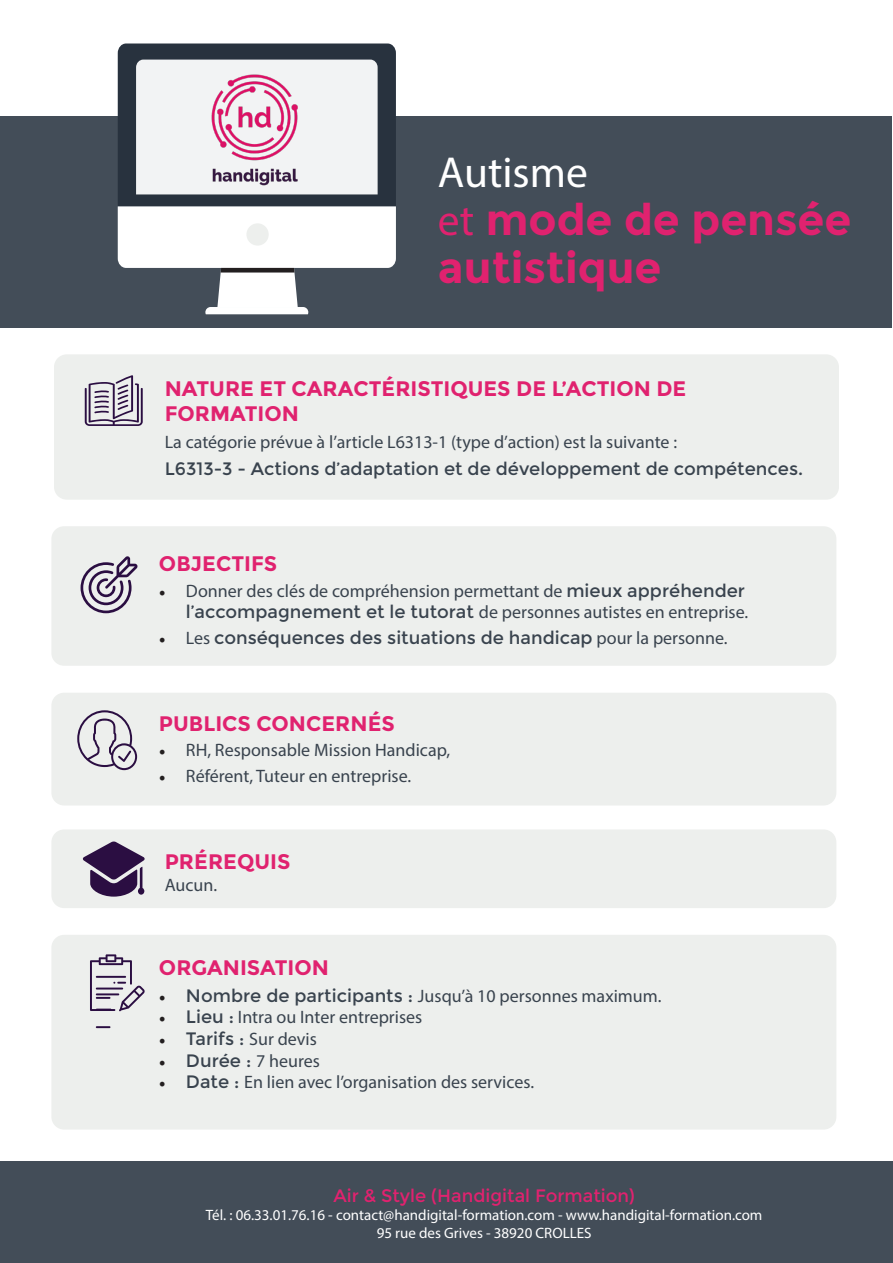
<style>
.page{position:relative;width:893px;height:1263px;background:#fff}
.page>*{position:absolute;margin:0;border:0;box-sizing:border-box;transform-origin:0 0}
.t1{font:700 43.5px/48px "Montserrat";color:#e0226f}
.t2{font:43.5px "Myriad Pro";color:#fff}
.t3{font:700 21px/25.2px "Montserrat";color:#e0226f}
.t4{font:18px/21.6px "Myriad Pro";color:#39434e;text-align:right}
.t5{font:18px "Montserrat";color:#39434e}
.t6{font:18px "Montserrat";color:#e0226f}
.t7{font:15px "Myriad Pro";color:#fff}
.s1{font-family:"Myriad Pro";font-weight:400}
.s2{font-family:"Minion Pro";color:#231f20}
.s3{font-family:"Montserrat"}
.s4{font-family:"Myriad Pro"}
</style>
<div class="page">
<div style="left:1px;top:116px;width:891px;height:211px;background:#434d58"></div>
<div style="left:0;top:1161px;width:893px;height:102px;background:#434d58"></div>
<svg style="left:118px;top:44px;width:277px;height:270px"></svg>
<div style="left:246px;top:223px;width:23px;height:23px;background:#edefed;border-radius:50%"></div>
<div style="left:51px;top:526px;width:785px;height:140px;background:#edefed;border-radius:13px"></div>
<svg style="left:81px;top:556px;width:57px;height:57px"></svg>
<div style="left:51px;top:935px;width:785px;height:194px;background:#edefed;border-radius:13px"></div>
<svg style="left:96px;top:1026px;width:14px;height:2px"></svg>
<svg style="left:90px;top:954px;width:55px;height:57px"></svg>
<div style="left:51px;top:829px;width:785px;height:79px;background:#edefed;border-radius:13px"></div>
<svg style="left:83px;top:841px;width:62px;height:56px"></svg>
<div style="left:54px;top:354px;width:785px;height:146px;background:#edefed;border-radius:13px"></div>
<svg style="left:85px;top:375px;width:58px;height:51px"></svg>
<div style="left:51px;top:693px;width:785px;height:112px;background:#edefed;border-radius:13px"></div>
<svg style="left:77px;top:710px;width:60px;height:60px"></svg>
<img style="left:198px;top:74px;width:113px;height:112px">
<p class="t2" style="left:438px;top:145px;width:151px">Autisme</p>
<p class="t1" style="left:438px;top:196px;width:415px"><span class="s1">et</span> mode de pensée autistique</p>
<p class="t3" style="left:165px;top:376px;width:523px">NATURE ET CARACTÉRISTIQUES DE L’ACTION DE<br>FORMATION</p>
<p class="t4" style="left:165px;top:431px;width:514px">La catégorie prévue à l’article L6313-1 (type d’action) est la suivante :</p>
<p class="t5" style="left:165px;top:458px;width:640px">L6313-3 - Actions d’adaptation et de développement de compétences.</p>
<p class="t3" style="left:159px;top:551px;width:120px">OBJECTIFS</p>
<p class="t4" style="left:159px;top:580px;width:591px"><span class="s2">•</span> Donner des clés de compréhension permettant de <span class="s3">mieux appréhender l’accompagnement et le tutorat</span> de personnes autistes en entreprise.</p>
<p class="t5" style="left:159px;top:627px;width:570px"><span class="s2">•</span> <span class="s4">Les</span> conséquences des situations de handicap <span class="s4">pour la personne.</span></p>
<p class="t3" style="left:159px;top:711px;width:237px">PUBLICS CONCERNÉS</p>
<p class="t4" style="left:159px;top:739px;width:293px"><span class="s2">•</span> RH, Responsable Mission Handicap,</p>
<p class="t4" style="left:159px;top:765px;width:254px"><span class="s2">•</span> Référent, Tuteur en entreprise.</p>
<p class="t3" style="left:165px;top:849px;width:127px">PRÉREQUIS</p>
<p class="t4" style="left:165px;top:873px;width:54px">Aucun.</p>
<p class="t3" style="left:159px;top:955px;width:171px">ORGANISATION</p>
<p class="t4" style="left:159px;top:984px;width:504px"><span class="s2">•</span> <span class="s3">Nombre de participants :</span> Jusqu’à 10 personnes maximum.</p>
<p class="t4" style="left:159px;top:1006px;width:265px"><span class="s2">•</span> <span class="s3">Lieu :</span> Intra ou Inter entreprises</p>
<p class="t4" style="left:159px;top:1028px;width:159px"><span class="s2">•</span> <span class="s3">Tarifs :</span> Sur devis</p>
<p class="t4" style="left:159px;top:1049px;width:163px"><span class="s2">•</span> <span class="s3">Durée :</span> 7 heures</p>
<p class="t4" style="left:159px;top:1071px;width:377px"><span class="s2">•</span> <span class="s3">Date :</span> En lien avec l’organisation des services.</p>
<p class="t6" style="left:333px;top:1185px;width:303px">Air &amp; Style (Handigital Formation)</p>
<p class="t7" style="left:206px;top:1206px;width:558px">Tél. : 06.33.01.76.16 - contact@handigital-formation.com - www.handigital-formation.com</p>
<p class="t7" style="left:377px;top:1224px;width:216px">95 rue des Grives - 38920 CROLLES</p>
</div>
